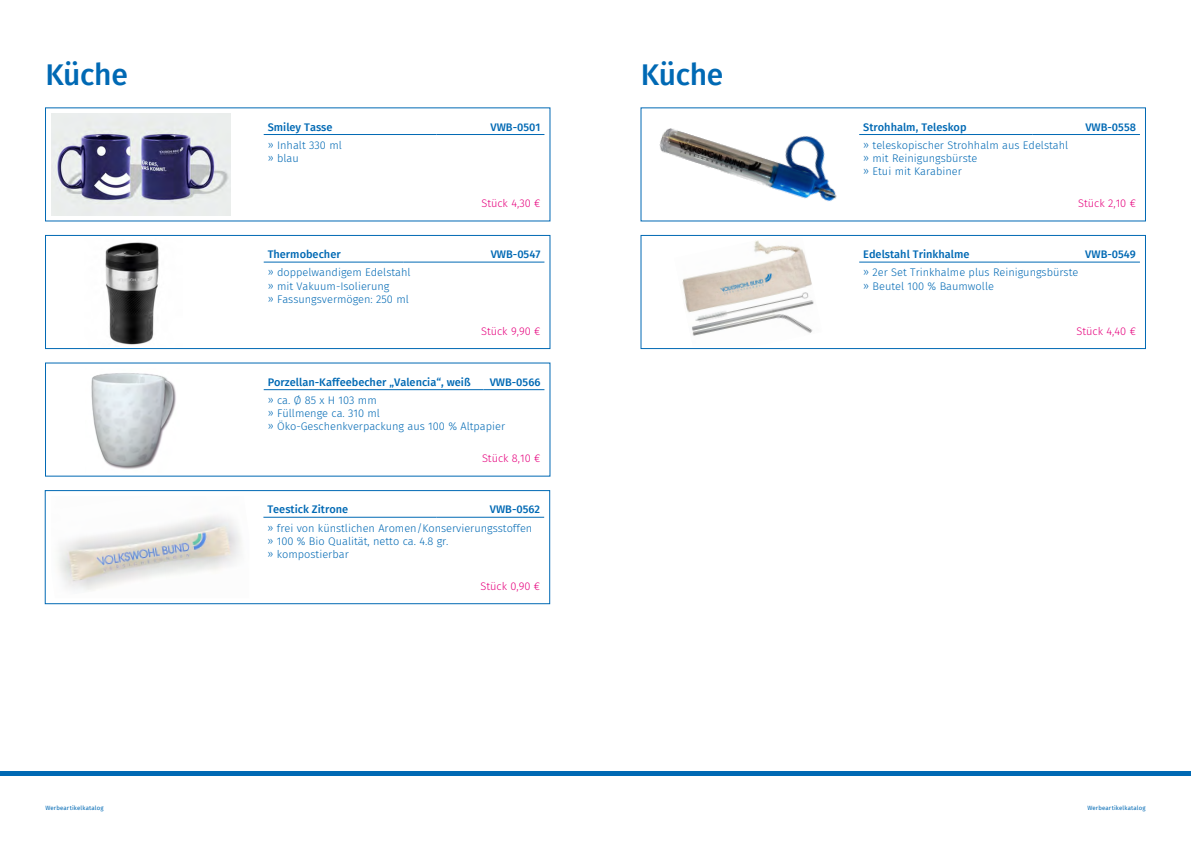
<style>
.page{position:relative;width:1191px;height:842px;background:#fff}
.page>*{position:absolute;margin:0;border:0;box-sizing:border-box;transform-origin:0 0}
.t1{font:500 30px "Fira Sans";letter-spacing:-.01em;color:#0069b4}
.t2{font:300 11px/13.2px "Fira Sans";color:#0069b4}
.t3{font:500 11px "Fira Sans";color:#0069b4}
.t4{font:300 11px "Fira Sans";color:#e6007d}
.t5{font:6px "Fira Sans";letter-spacing:.03em;color:#0069b4}
</style>
<div class="page">
<hr style="left:0;top:771px;width:595px;height:4px;background:#0069b4">
<hr style="left:595px;top:771px;width:596px;height:4px;background:#0069b4">
<div style="left:45px;top:235px;width:505px;height:114px;border:1px solid #0069b4"></div>
<img style="left:52px;top:113px;width:178px;height:102px">
<img style="left:105px;top:242px;width:54px;height:103px">
<hr style="left:264px;top:134px;width:173px;height:1px;background:#0069b4">
<hr style="left:437px;top:134px;width:107px;height:1px;background:#0069b4">
<hr style="left:264px;top:389px;width:219px;height:1px;background:#0069b4">
<hr style="left:483px;top:389px;width:61px;height:1px;background:#0069b4">
<hr style="left:264px;top:262px;width:139px;height:1px;background:#0069b4">
<hr style="left:403px;top:262px;width:141px;height:1px;background:#0069b4">
<div style="left:641px;top:235px;width:504px;height:114px;border:1px solid #0069b4"></div>
<div style="left:45px;top:490px;width:505px;height:114px;border:1px solid #0069b4"></div>
<img style="left:682px;top:240px;width:132px;height:96px">
<img style="left:659px;top:128px;width:178px;height:73px">
<img style="left:58px;top:516px;width:183px;height:75px">
<hr style="left:859px;top:262px;width:140px;height:1px;background:#0069b4">
<hr style="left:999px;top:262px;width:141px;height:1px;background:#0069b4">
<hr style="left:859px;top:134px;width:173px;height:1px;background:#0069b4">
<hr style="left:1032px;top:134px;width:108px;height:1px;background:#0069b4">
<hr style="left:263px;top:517px;width:173px;height:1px;background:#0069b4">
<hr style="left:436px;top:517px;width:108px;height:1px;background:#0069b4">
<img style="left:91px;top:373px;width:85px;height:96px">
<h1 class="t1" style="left:45px;top:50px;width:84px">Küche</h1>
<h1 class="t1" style="left:641px;top:50px;width:84px">Küche</h1>
<p class="t3" style="left:268px;top:118px;width:66px">Smiley Tasse</p>
<p class="t3" style="left:490px;top:118px;width:51px">VWB-0501</p>
<p class="t2" style="left:268px;top:138px;width:76px">» Inhalt 330 ml » blau</p>
<p class="t4" style="left:481px;top:196px;width:60px">Stück 4,30 €</p>
<p class="t3" style="left:268px;top:245px;width:74px">Thermobecher</p>
<p class="t3" style="left:491px;top:245px;width:51px">VWB-0547</p>
<p class="t2" style="left:268px;top:266px;width:144px">» doppelwandigem Edelstahl » mit Vakuum-Isolierung<br>» Fassungsvermögen: 250 ml</p>
<p class="t4" style="left:481px;top:323px;width:61px">Stück 9,90 €</p>
<p class="t3" style="left:268px;top:373px;width:204px">Porzellan-Kaffeebecher „Valencia“, weiß</p>
<p class="t3" style="left:490px;top:373px;width:52px">VWB-0566</p>
<p class="t2" style="left:268px;top:393px;width:239px">» ca. Ø 85 x H 103 mm<br>» Füllmenge ca. 310 ml<br>» Öko-Geschenkverpackung aus 100 % Altpapier</p>
<p class="t4" style="left:482px;top:451px;width:60px">Stück 8,10 €</p>
<p class="t3" style="left:267px;top:501px;width:82px">Teestick Zitrone</p>
<p class="t3" style="left:490px;top:501px;width:52px">VWB-0562</p>
<p class="t2" style="left:267px;top:521px;width:266px">» frei von künstlichen Aromen/Konservierungsstoffen » 100 % Bio Qualität, netto ca. 4.8 gr.<br>» kompostierbar</p>
<p class="t4" style="left:480px;top:578px;width:61px">Stück 0,90 €</p>
<p class="t3" style="left:863px;top:118px;width:105px">Strohhalm, Teleskop</p>
<p class="t3" style="left:1085px;top:118px;width:52px">VWB-0558</p>
<p class="t2" style="left:863px;top:138px;width:207px">» teleskopischer Strohhalm aus Edelstahl » mit Reinigungsbürste<br>» Etui mit Karabiner</p>
<p class="t4" style="left:1078px;top:196px;width:59px">Stück 2,10 €</p>
<p class="t3" style="left:863px;top:245px;width:108px">Edelstahl Trinkhalme</p>
<p class="t3" style="left:1085px;top:245px;width:52px">VWB-0549</p>
<p class="t2" style="left:863px;top:266px;width:217px">» 2er Set Trinkhalme plus Reinigungsbürste » Beutel 100 % Baumwolle</p>
<p class="t4" style="left:1076px;top:323px;width:61px">Stück 4,40 €</p>
<p class="t5" style="left:45px;top:803px;width:60px">Werbeartikelkatalog</p>
<p class="t5" style="left:1087px;top:803px;width:60px">Werbeartikelkatalog</p>
</div>
